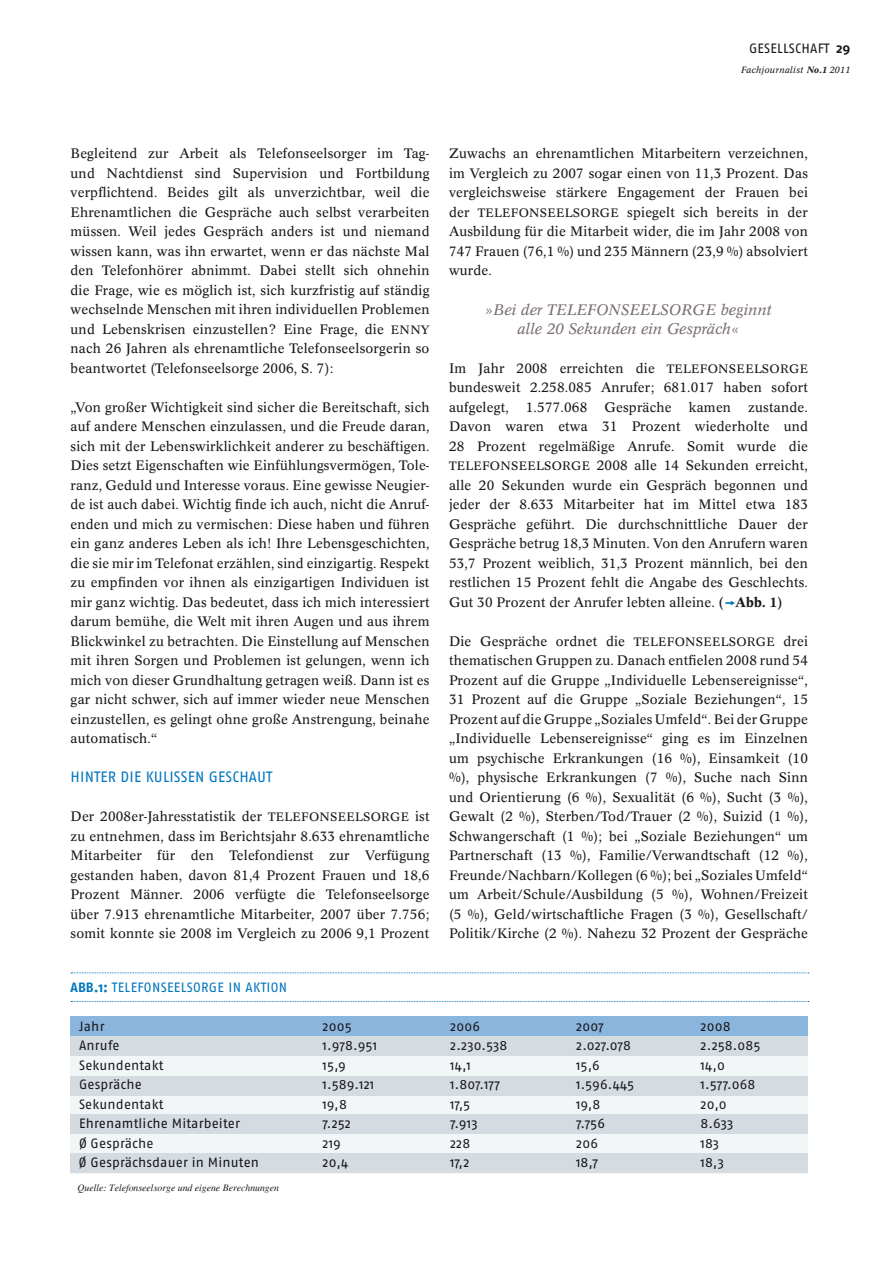
<style>
.page{position:relative;width:893px;height:1263px;background:#fff}
.page>*{position:absolute;margin:0;border:0;box-sizing:border-box;transform-origin:0 0}
.t1{font:italic 15px/19.5px "Concorde BQ";color:#7b6f6f;text-align:center}
.t2{font:15px "Fago OT";letter-spacing:.01em;color:#0076bd}
.t3{font:13.5px/19.5px "Concorde BQ";letter-spacing:.015em;color:#1a171c;text-align:justify}
.t4{font:13.5px "Fago OT";letter-spacing:.015em;color:#1a171c}
.t5{font:13.5px "Fago OT";letter-spacing:.025em;color:#0076bd}
.t6{font:700 13.5px "Fago OT";color:#1a171c}
.t7{font:italic 9.75px "Times";color:#1a171c}
.t8{font:italic 9px "Concorde BQ";letter-spacing:.025em;color:#1a171c}
.s1{font-weight:500}
.s2{font-size:12px}
.s3{font-weight:700}
.s4{font-family:"Fago OT";font-weight:700;color:#0076bd}
</style>
<div class="page">
<svg style="left:71px;top:972px;width:738px;height:1px"></svg>
<svg style="left:71px;top:1001px;width:738px;height:1px"></svg>
<div style="left:71px;top:1017px;width:737px;height:156px;background:#f2f6f7"></div>
<div style="left:71px;top:1076px;width:737px;height:19px;background:#d4dce1"></div>
<div style="left:71px;top:1016px;width:737px;height:19px;background:#8ab5dd"></div>
<div style="left:71px;top:1036px;width:737px;height:19px;background:#d4dce1"></div>
<div style="left:71px;top:1153px;width:737px;height:20px;background:#d4dce1"></div>
<div style="left:71px;top:1114px;width:737px;height:20px;background:#d4dce1"></div>
<p class="t4" style="left:749px;top:40px;width:54px">GESELLSCHAFT</p>
<p class="t6" style="left:836px;top:40px;width:16px">29</p>
<p class="t8" style="left:741px;top:64px;width:111px">Fachjournalist <span class="s1">No .1</span> 2011</p>
<p class="t3" style="left:71px;top:144px;width:360px">Begleitend zur Arbeit als Telefonseelsorger im Tag&shy;und Nachtdienst sind Supervision und Fortbildung verpflichtend. Beides gilt als unverzichtbar, weil die Ehrenamtlichen die Gespräche auch selbst verarbeiten müssen. Weil jedes Gespräch anders ist und niemand wissen kann, was ihn erwartet, wenn er das nächste Mal den Telefonhörer abnimmt. Dabei stellt sich ohnehin die Frage, wie es möglich ist, sich kurzfristig auf ständig wechselnde Menschen mit ihren individuellen Problemen und Lebenskrisen einzustellen? Eine Frage, die <span class="s2">ENNY </span>nach 26 Jahren als ehrenamtliche Telefonseelsorgerin so beantwortet (Telefonseelsorge 2006, S. 7):</p>
<p class="t3" style="left:71px;top:397px;width:360px">„Von großer Wichtigkeit sind sicher die Bereitschaft, sich auf andere Menschen einzulassen, und die Freude daran, sich mit der Lebenswirklichkeit anderer zu beschäftigen.<br>Dies setzt Eigenschaften wie Einfühlungsvermögen, Tole&shy;ranz, Geduld und Interesse voraus. Eine gewisse Neugier&shy;de ist auch dabei. Wichtig finde ich auch, nicht die Anruf&shy;enden und mich zu vermischen: Diese haben und führen ein ganz anderes Leben als ich! Ihre Lebensgeschichten, die sie mir im Telefonat erzählen, sind einzigartig. Respekt zu empfinden vor ihnen als einzigartigen Individuen ist mir ganz wichtig. Das bedeutet, dass ich mich interessiert darum bemühe, die Welt mit ihren Augen und aus ihrem Blickwinkel zu betrachten. Die Einstellung auf Menschen mit ihren Sorgen und Problemen ist gelungen, wenn ich mich von dieser Grundhaltung getragen weiß. Dann ist es gar nicht schwer, sich auf immer wieder neue Menschen einzustellen, es gelingt ohne große Anstrengung, beinahe automatisch.“</p>
<p class="t2" style="left:71px;top:768px;width:203px">H inter die Kulissen geschaut</p>
<p class="t3" style="left:71px;top:807px;width:360px">Der 2008er-Jahresstatistik der <span class="s2">TELEFONSEELSORGE</span> ist zu entnehmen, dass im Berichtsjahr 8.633 ehrenamtliche Mitarbeiter für den Telefondienst zur Verfügung gestanden haben, davon 81,4 Prozent Frauen und 18,6<br>Prozent Männer. 2006 verfügte die Telefonseelsorge über 7.913 ehrenamtliche Mitarbeiter, 2007 über 7.756; somit konnte sie 2008 im Vergleich zu 2006 9,1 Prozent</p>
<p class="t5" style="left:71px;top:979px;width:218px"><span class="s3">ABB.1:</span> Telefonseelsorge in Aktion</p>
<p class="t3" style="left:449px;top:144px;width:360px">Zuwachs an ehrenamtlichen Mitarbeitern verzeichnen, im Vergleich zu 2007 sogar einen von 11,3 Prozent. Das vergleichsweise stärkere Engagement der Frauen bei der <span class="s2">TELEFONSEELSORGE</span> spiegelt sich bereits in der Ausbildung für die Mitarbeit wider, die im Jahr 2008 von 747 Frauen (76,1 %) und 235 Männern (23,9 %) absolviert wurde.</p>
<p class="t1" style="left:485px;top:300px;width:288px">»Bei der TELEFONSEELSORGE beginnt alle 20 Sekunden ein Gespräch«</p>
<p class="t3" style="left:449px;top:358px;width:360px">Im Jahr 2008 erreichten die <span class="s2">TELEFONSEELSORGE </span>bundesweit 2.258.085 Anrufer; 681.017 haben sofort aufgelegt,</p>
<p class="t3" style="left:449px;top:397px;width:360px;text-indent:299px">zustande.<br>Davon waren etwa 31 Prozent wiederholte und 28 Prozent regelmäßige Anrufe. Somit wurde die <span class="s2">TELEFONSEELSORGE</span> 2008 alle 14 Sekunden erreicht, alle 20 Sekunden wurde ein Gespräch begonnen und jeder der 8.633 Mitarbeiter hat im Mittel etwa 183<br>Gespräche geführt. Die durchschnittliche Dauer der Gespräche betrug 18,3 Minuten. Von den Anrufern waren 53,7 Prozent weiblich, 31,3 Prozent männlich, bei den restlichen 15 Prozent fehlt die Angabe des Geschlechts.<br>Gut 30 Prozent der Anrufer lebten alleine. <span class="s1">(</span><span class="s4">→</span><span class="s1">Abb. 1)</span></p>
<p class="t3" style="left:449px;top:631px;width:360px">Die Gespräche ordnet die <span class="s2">TELEFONSEELSORGE</span> drei thematischen Gruppen zu. Danach entfielen 2008 rund 54<br>Prozent auf die Gruppe „Individuelle Lebensereignisse“, 31 Prozent auf die Gruppe „Soziale Beziehungen“, 15<br>Prozent auf die Gruppe „Soziales Umfeld“. Bei der Gruppe „Individuelle Lebensereignisse“ ging es im Einzelnen um psychische Erkrankungen (16 %), Einsamkeit (10 %), physische Erkrankungen (7 %), Suche nach Sinn und Orientierung (6 %), Sexualität (6 %), Sucht (3 %), Gewalt (2 %), Sterben/Tod/Trauer (2 %), Suizid (1 %), Schwangerschaft (1 %); bei „Soziale Beziehungen“ um Partnerschaft (13 %), Familie/Verwandtschaft (12 %), Freunde/Nachbarn/Kollegen (6 %); bei „Soziales Umfeld“ um Arbeit/Schule/Ausbildung (5 %), Wohnen/Freizeit (5 %), Geld/wirtschaftliche Fragen (3 %), Gesellschaft/ Politik/Kirche (2 %). Nahezu 32 Prozent der Gespräche</p>
<p class="t3" style="left:526px;top:397px;width:63px">1.577.068</p>
<p class="t3" style="left:604px;top:397px;width:69px">Gespräche</p>
<p class="t3" style="left:689px;top:397px;width:44px">kamen</p>
<p class="t4" style="left:79px;top:1018px;width:27px">Jahr</p>
<p class="t4" style="left:323px;top:1018px;width:31px">2005</p>
<p class="t4" style="left:450px;top:1018px;width:32px">2006</p>
<p class="t4" style="left:576px;top:1018px;width:29px">2007</p>
<p class="t4" style="left:701px;top:1018px;width:32px">2008</p>
<p class="t4" style="left:79px;top:1037px;width:42px">Anrufe</p>
<p class="t4" style="left:323px;top:1037px;width:56px">1.978.951</p>
<p class="t4" style="left:450px;top:1037px;width:59px">2.230.538</p>
<p class="t4" style="left:576px;top:1037px;width:57px">2.027.078</p>
<p class="t4" style="left:701px;top:1037px;width:61px">2.258.085</p>
<p class="t4" style="left:79px;top:1057px;width:86px">Sekundentakt</p>
<p class="t4" style="left:323px;top:1057px;width:25px">15,9</p>
<p class="t4" style="left:450px;top:1057px;width:22px">14,1</p>
<p class="t4" style="left:576px;top:1057px;width:25px">15,6</p>
<p class="t4" style="left:701px;top:1057px;width:26px">14,0</p>
<p class="t4" style="left:79px;top:1076px;width:64px">Gespräche</p>
<p class="t4" style="left:323px;top:1076px;width:53px">1.589.121</p>
<p class="t4" style="left:450px;top:1076px;width:51px">1.807.177</p>
<p class="t4" style="left:576px;top:1076px;width:60px">1.596.445</p>
<p class="t4" style="left:701px;top:1076px;width:56px">1.577.068</p>
<p class="t4" style="left:79px;top:1096px;width:86px">Sekundentakt</p>
<p class="t4" style="left:323px;top:1096px;width:26px">19,8</p>
<p class="t4" style="left:450px;top:1096px;width:22px">17,5</p>
<p class="t4" style="left:576px;top:1096px;width:26px">19,8</p>
<p class="t4" style="left:701px;top:1096px;width:28px">20,0</p>
<p class="t4" style="left:79px;top:1115px;width:162px">Ehrenamtliche M itarbeiter</p>
<p class="t4" style="left:323px;top:1115px;width:30px">7.252</p>
<p class="t4" style="left:450px;top:1115px;width:29px">7.913</p>
<p class="t4" style="left:576px;top:1115px;width:31px">7.756</p>
<p class="t4" style="left:701px;top:1115px;width:34px">8.633</p>
<p class="t4" style="left:79px;top:1135px;width:76px">Ø Gespräche</p>
<p class="t4" style="left:323px;top:1135px;width:20px">219</p>
<p class="t4" style="left:450px;top:1135px;width:22px">228</p>
<p class="t4" style="left:576px;top:1135px;width:24px">206</p>
<p class="t4" style="left:700px;top:1135px;width:20px">183</p>
<p class="t4" style="left:79px;top:1154px;width:182px">Ø Gesprächsdauer in Minuten</p>
<p class="t4" style="left:322px;top:1154px;width:27px">20,4</p>
<p class="t4" style="left:450px;top:1154px;width:21px">17,2</p>
<p class="t4" style="left:576px;top:1154px;width:23px">18,7</p>
<p class="t4" style="left:700px;top:1154px;width:25px">18,3</p>
<p class="t7" style="left:78px;top:1182px;width:203px">Quelle: Telefonseelsorge und eigene Berechnungen</p>
</div>
